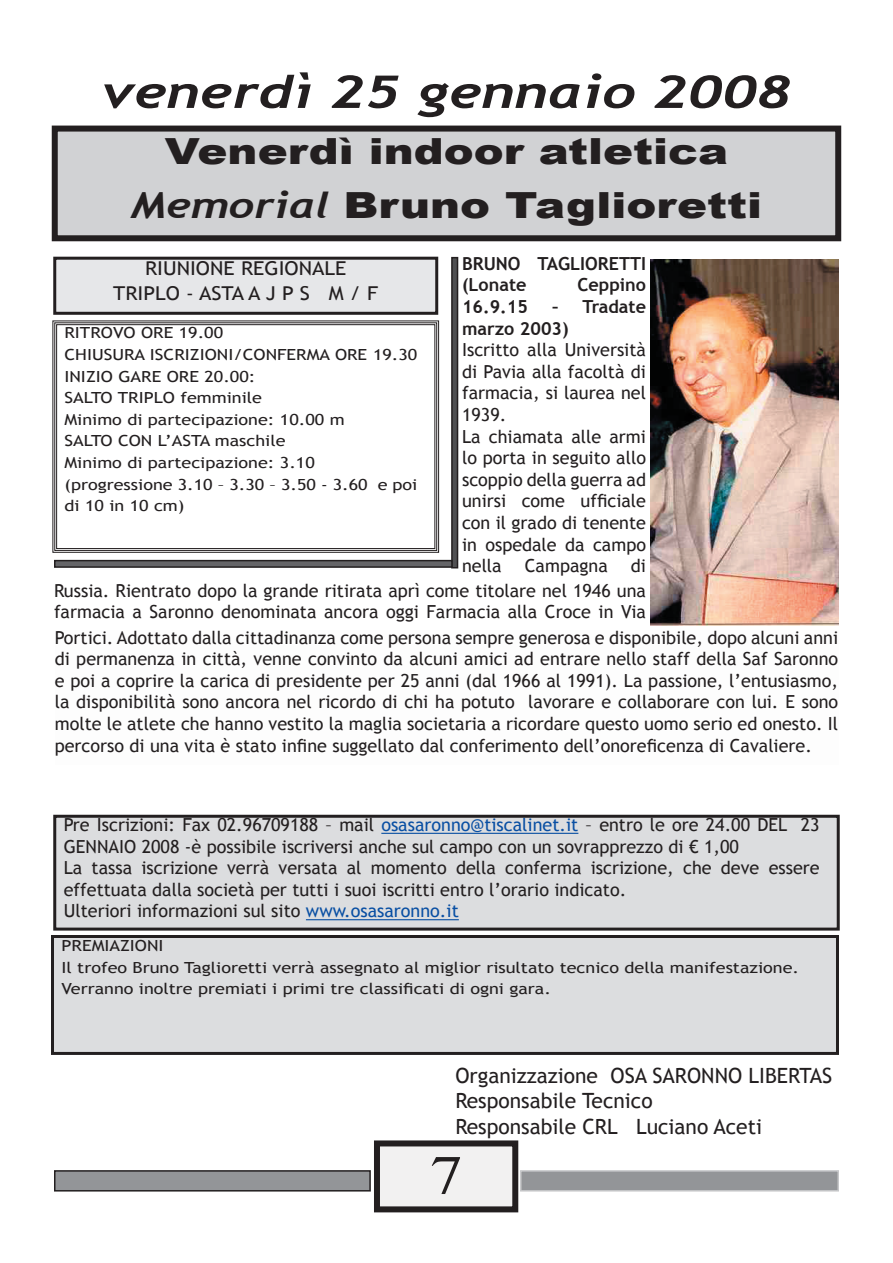
<style>
.page{position:relative;width:893px;height:1263px;background:#fff}
.page>*{position:absolute;margin:0;border:0;box-sizing:border-box;transform-origin:0 0}
.t1{font:54.75px "Times New Roman";color:#231f20;scale:1.23 1}
.t2{font:italic 700 45px "Trebuchet";color:#231f20;scale:1.31 1}
.t3{font:900 36px/54px "Arial";color:#231f20;text-align:center;scale:1.25 1}
.t4{font:21px/25.2px "Trebuchet MS";color:#231f20}
.t5{font:19.05px/25.2px "Trebuchet MS";color:#231f20;text-align:center;scale:1.1 1}
.t6{font:18px/21.6px "Trebuchet MS";color:#231f20}
.t7{font:700 18px/21.6px "Trebuchet MS";color:#231f20}
.t8{font:15.3px/21.6px "Trebuchet MS";color:#231f20;scale:1.18 1}
.s1{font-family:"Trebuchet";font-weight:700;font-style:italic}
.s2{color:#094fa3}
</style>
<div class="page">
<svg style="left:52px;top:320px;width:387px;height:233px"></svg>
<div style="left:54px;top:322px;width:383px;height:229px;border:1px solid #231f20"></div>
<div style="left:56px;top:324px;width:379px;height:225px;border:1px solid #231f20"></div>
<div style="left:55px;top:816px;width:783px;height:113px;background:#dcdddf"></div>
<hr style="left:381px;top:833px;width:197px;height:1px;background:#094fa3">
<hr style="left:306px;top:919px;width:153px;height:1px;background:#094fa3">
<div style="left:53px;top:815px;width:787px;height:115px;border:3px solid #231f20"></div>
<div style="left:377px;top:1143px;width:138px;height:66px;background:#f2f1f1"></div>
<div style="left:374px;top:1140px;width:144px;height:72px;border:6px solid #231f20"></div>
<div style="left:55px;top:258px;width:382px;height:55px;background:#e6e7e9"></div>
<div style="left:53px;top:257px;width:385px;height:58px;border:3px solid #231f20"></div>
<div style="left:52px;top:936px;width:785px;height:117px;background:#dcdddf"></div>
<div style="left:51px;top:935px;width:788px;height:120px;border:3px solid #231f20"></div>
<div style="left:55px;top:129px;width:783px;height:109px;background:#d1d2d4"></div>
<div style="left:52px;top:126px;width:789px;height:115px;border:6px solid #231f20"></div>
<div style="left:521px;top:1171px;width:317px;height:20px;background:#939598"></div>
<div style="left:520px;top:1170px;width:319px;height:21px;border:2px solid #c6c7c9"></div>
<div style="left:55px;top:1171px;width:315px;height:20px;background:#939598"></div>
<div style="left:54px;top:1170px;width:317px;height:21px;border:2px solid #231f20"></div>
<div style="left:452px;top:258px;width:6px;height:310px;background:#505052"></div>
<div style="left:451px;top:257px;width:7px;height:311px;border:2px solid #231f20"></div>
<div style="left:55px;top:561px;width:397px;height:6px;background:#656568"></div>
<div style="left:54px;top:560px;width:399px;height:8px;border:2px solid #231f20"></div>
<img style="left:650px;top:259px;width:189px;height:366px">
<h2 class="t2" style="left:101px;top:65px;width:528px">venerdì 25 gennaio 2008</h2>
<h3 class="t3" style="left:131px;top:123px;width:506px">Venerdì indoor atletica<br><span class="s1">Memorial</span> Bruno Taglioretti</h3>
<p class="t7" style="left:462px;top:253px;width:185px">BRUNO TAGLIORETTI (Lonate</p>
<p class="t5" style="left:113px;top:256px;width:243px">RIUNIONE REGIONALE<br>TRIPLO - ASTA A J P S M / F</p>
<p class="t7" style="left:577px;top:274px;width:70px">Ceppino</p>
<p class="t7" style="left:462px;top:296px;width:185px;text-indent:90px">– Tradate marzo 2003)</p>
<p class="t6" style="left:462px;top:339px;width:185px">Iscritto alla Università di Pavia alla facoltà di farmacia, si laurea nel<br>1939.<br>La chiamata alle armi lo porta in seguito allo scoppio della guerra ad unirsi come ufficiale con il grado di tenente in ospedale da campo nella</p>
<p class="t7" style="left:462px;top:296px;width:67px">16.9.15</p>
<p class="t8" style="left:64px;top:322px;width:301px">RITROVO ORE 19.00<br>CHIUSURA ISCRIZIONI/CONFERMA ORE 19.30<br>INIZIO GARE ORE 20.00:<br>SALTO TRIPLO femminile<br>Minimo di partecipazione: 10.00 m<br>SALTO CON L’ASTA maschile<br>Minimo di partecipazione: 3.10 (progressione 3.10 – 3.30 – 3.50 - 3.60 e poi di 10 in 10 cm)</p>
<p class="t6" style="left:525px;top:555px;width:84px">Campagna</p>
<p class="t6" style="left:631px;top:555px;width:17px">di</p>
<p class="t6" style="left:54px;top:580px;width:593px">Russia. Rientrato dopo la grande ritirata aprì come titolare nel 1946 una farmacia a Saronno denominata ancora oggi Farmacia alla Croce in Via</p>
<p class="t6" style="left:55px;top:627px;width:785px;text-align:justify">Portici. Adottato dalla cittadinanza come persona sempre generosa e disponibile, dopo alcuni anni di permanenza in città, venne convinto da alcuni amici ad entrare nello staff della Saf Saronno e poi a coprire la carica di presidente per 25 anni (dal 1966 al 1991). La passione, l’entusiasmo, la disponibilità sono ancora nel ricordo di chi ha potuto lavorare e collaborare con lui. E sono molte le atlete che hanno vestito la maglia societaria a ricordare questo uomo serio ed onesto. Il percorso di una vita è stato infine suggellato dal conferimento dell’onoreficenza di Cavaliere.</p>
<p class="t6" style="left:64px;top:814px;width:757px">Pre Iscrizioni: Fax 02.96709188 – mail <span class="s2">osasaronno@tiscalinet.it</span> – entro le ore 24.00 DEL 23<br>GENNAIO 2008 -è possibile iscriversi anche sul campo con un sovrapprezzo di € 1,00<br>La tassa iscrizione verrà versata al momento della conferma iscrizione, che deve essere effettuata dalla società per tutti i suoi iscritti entro l’orario indicato.<br>Ulteriori informazioni sul sito <span class="s2">www.osasaronno.it</span></p>
<p class="t8" style="left:61px;top:935px;width:627px">PREMIAZIONI<br>Il trofeo Bruno Taglioretti verrà assegnato al miglior risultato tecnico della manifestazione.<br>Verranno inoltre premiati i primi tre classificati di ogni gara.</p>
<p class="t4" style="left:455px;top:1063px;width:378px">Organizzazione OSA SARONNO LIBERTAS<br>Responsabile Tecnico<br>Responsabile CRL Luciano Aceti</p>
<h1 class="t1" style="left:429px;top:1138px;width:29px">7</h1>
</div>
